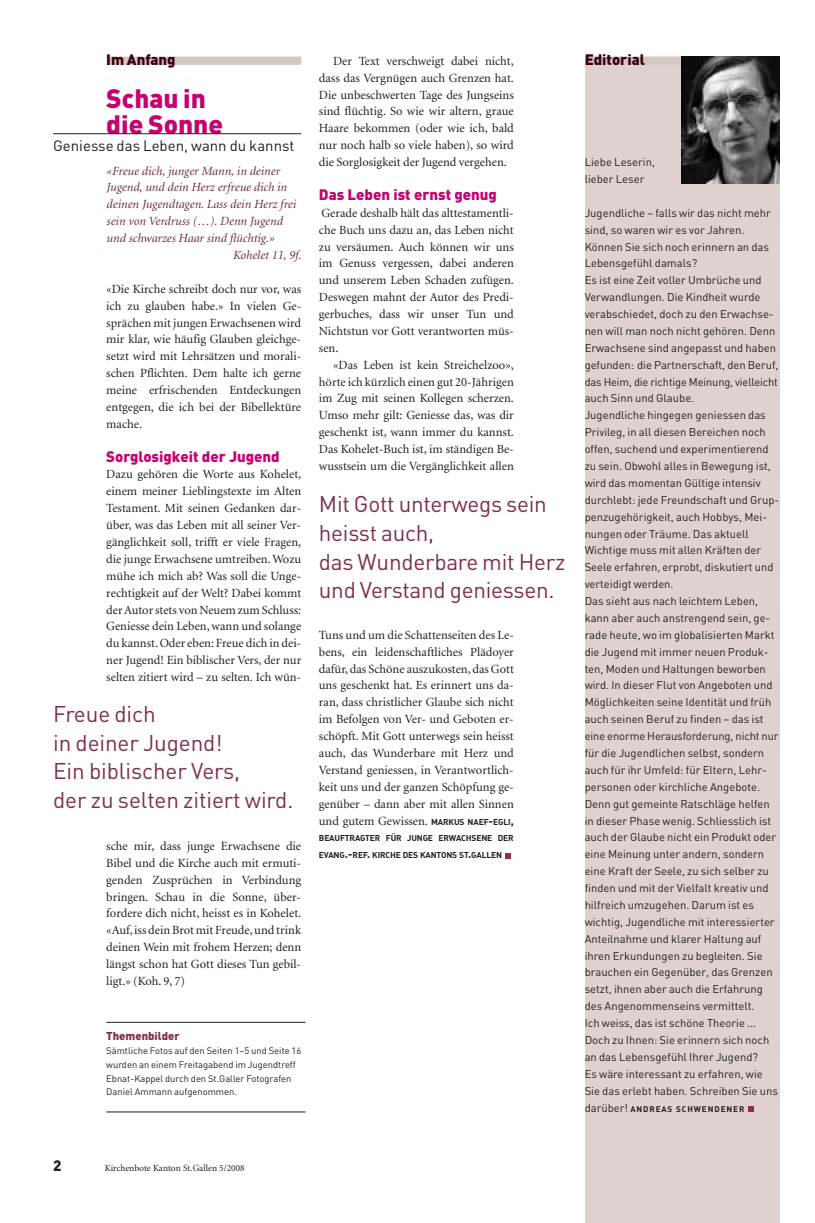
<style>
.page{position:relative;width:815px;height:1223px;background:#fff}
.page>*{position:absolute;margin:0;border:0;box-sizing:border-box;transform-origin:0 0}
.t1{font:900 26.25px/26.2px "DIN";color:#c60170}
.t2{font:22.5px/28.8px "DIN";letter-spacing:-.01em;color:#812e4d}
.t3{font:900 15px "DIN";color:#c60170}
.t4{font:15px "DIN";color:#231f20}
.t5{font:900 15px "DIN";color:#390014}
.t6{font:900 15px "DIN";color:#231f20}
.t7{font:12.5px/16.9px "Minion";color:#231f20;text-align:justify}
.t8{font:italic 12.5px "Minion";color:#6b2e40}
.t9{font:11.25px/16.9px "DIN";color:#231f20}
.t10{font:900 11.25px "DIN";color:#812e4d}
.t11{font:9.38px/13.8px "DIN";color:#231f20}
.t12{font:9.38px "Minion";color:#231f20}
.t13{font:8.5px/16.9px "DIN Bold Alternate";letter-spacing:-.015em;color:#231f20}
.t14{font:8.12px "DIN Bold Alternate";letter-spacing:.11em;color:#231f20}
.s1{font-family:"DIN Bold Alternate";font-size:8.5px}
.s2{font-family:"DIN Bold Alternate";font-size:11.25px}
.s3{font-size:11.25px}
.s4{font-family:"DIN";font-size:11.25px}
</style>
<div class="page">
<div style="left:585px;top:59px;width:195px;height:1163px;background:#dfd1cf"></div>
<svg style="left:749px;top:1106px;width:5px;height:5px"></svg>
<div style="left:107px;top:57px;width:194px;height:8px;background:#d5c5c3"></div>
<svg style="left:505px;top:853px;width:6px;height:5px"></svg>
<div style="left:585px;top:56px;width:195px;height:9px;background:#d5c5c3"></div>
<img style="left:682px;top:57px;width:98px;height:127px">
<hr style="left:106px;top:1022px;width:200px;height:1px;background:#231f20">
<hr style="left:106px;top:1111px;width:200px;height:1px;background:#231f20">
<hr style="left:53px;top:133px;width:248px;height:1px;background:#231f20">
<p class="t5" style="left:106px;top:51px;width:71px">Im Anfang</p>
<h1 class="t1" style="left:106px;top:85px;width:118px">Schau in die Sonne</h1>
<p class="t4" style="left:53px;top:137px;width:243px">Geniesse das Leben, wann du kannst</p>
<p class="t8" style="left:106px;top:166px;width:175px">«Freue dich, junger Mann, in deiner</p>
<p class="t8" style="left:106px;top:182px;width:182px">Jugend, und dein Herz erfreue dich in</p>
<p class="t8" style="left:106px;top:199px;width:191px">deinen Jugendtagen. Lass dein Herz frei</p>
<p class="t8" style="left:106px;top:216px;width:178px">sein von Verdruss (…). Denn Jugend</p>
<p class="t8" style="left:106px;top:233px;width:170px">und schwarzes Haar sind flüchtig.»</p>
<p class="t8" style="left:233px;top:250px;width:70px">Kohelet 11, 9f.</p>
<p class="t7" style="left:106px;top:281px;width:196px">«Die Kirche schreibt doch nur vor, was ich zu glauben habe.» In vielen Ge&shy;sprächen mit jungen Erwachsenen wird mir klar, wie häufig Glauben gleichge&shy;setzt wird mit Lehrsätzen und morali&shy;schen Pflichten. Dem halte ich gerne meine erfrischenden Entdeckungen entgegen, die ich bei der Bibellektüre mache.</p>
<p class="t3" style="left:106px;top:447px;width:175px">Sorglosigkeit der Jugend</p>
<p class="t7" style="left:106px;top:467px;width:196px">Dazu gehören die Worte aus Kohelet, einem meiner Lieblingstexte im Alten Testament. Mit seinen Gedanken dar&shy;über, was das Leben mit all seiner Ver&shy;gänglichkeit soll, trifft er viele Fragen, die junge Erwachsene umtreiben. Wozu mühe ich mich ab? Was soll die Unge&shy;rechtigkeit auf der Welt? Dabei kommt der Autor stets von Neuem zum Schluss:<br>Geniesse dein Leben, wann und solange du kannst. Oder eben: Freue dich in dei&shy;ner Jugend! Ein biblischer Vers, der nur selten zitiert wird – zu selten. Ich wün-</p>
<h2 class="t2" style="left:53px;top:699px;width:242px">Freue dich<br>in deiner Jugend!<br>Ein biblischer Vers,<br>der zu selten zitiert wird.</h2>
<p class="t7" style="left:106px;top:838px;width:196px">sche mir, dass junge Erwachsene die Bibel und die Kirche auch mit ermuti&shy;genden Zusprüchen in Verbindung bringen. Schau in die Sonne, über&shy;fordere dich nicht, heisst es in Kohelet. «Auf,iss dein Brot mit Freude, und trink deinen Wein mit frohem Herzen; denn längst schon hat Gott dieses Tun gebil&shy;ligt.» (Koh. 9, 7)</p>
<p class="t7" style="left:319px;top:53px;width:196px;text-indent:14px">Der Text verschweigt dabei nicht, dass das Vergnügen auch Grenzen hat.<br>Die unbeschwerten Tage des Jungseins sind flüchtig. So wie wir altern, graue Haare bekommen (oder wie ich, bald nur noch halb so viele haben), so wird die Sorglosigkeit der Jugend vergehen.</p>
<p class="t3" style="left:319px;top:186px;width:180px">Das Leben ist ernst genug</p>
<p class="t7" style="left:319px;top:205px;width:196px">Gerade deshalb hält das alttestamentli&shy;che Buch uns dazu an, das Leben nicht zu versäumen. Auch können wir uns im Genuss vergessen, dabei anderen und unserem Leben Schaden zufügen.<br>Deswegen mahnt der Autor des Predi&shy;gerbuches, dass wir unser Tun und Nichtstun vor Gott verantworten müs&shy;sen.</p>
<p class="t7" style="left:319px;top:357px;width:196px;text-indent:14px">«Das Leben ist kein Streichelzoo», hörte ich kürzlich einen gut 20-Jährigen im Zug mit seinen Kollegen scherzen.<br>Umso mehr gilt: Geniesse das, was dir geschenkt ist, wann immer du kannst.<br>Das Kohelet-Buch ist, im ständigen Be&shy;wusstsein um die Vergänglichkeit allen</p>
<h2 class="t2" style="left:319px;top:490px;width:248px">Mit Gott unterwegs sein heisst auch,<br>das Wunderbare mit Herz und Verstand geniessen.</h2>
<p class="t7" style="left:319px;top:627px;width:196px">Tuns und um die Schattenseiten des Le&shy;bens, ein leidenschaftliches Plädoyer dafür, das Schöne auszukosten, das Gott uns geschenkt hat. Es erinnert uns da&shy;ran, dass christlicher Glaube sich nicht im Befolgen von Ver- und Geboten er&shy;schöpft. Mit Gott unterwegs sein heisst auch, das Wunderbare mit Herz und Verstand geniessen, in Verantwortlich&shy;keit uns und der ganzen Schöpfung ge&shy;genüber – dann aber mit allen Sinnen und gutem Gewissen. <span class="s1">MARKUS NAEF</span><span class="s2">-</span><span class="s1">EGLI</span><span class="s2">,</span></p>
<p class="t13" style="left:319px;top:830px;width:196px">BEAUFTRAGTER FÜR JUNGE ERWACHSENE DER<br>EVANG<span class="s3">.-</span>REF<span class="s3">.</span> KIRCHE DES KANTONS ST<span class="s3">.</span>GALLEN</p>
<p class="t10" style="left:106px;top:1029px;width:75px">Themenbilder</p>
<p class="t11" style="left:106px;top:1043px;width:197px">Sämtliche Fotos auf den Seiten 1–5 und Seite 16 wurden an einem Freitagabend im Jugendtreff Ebnat-Kappel durch den St.Galler Fotografen Daniel Ammann aufgenommen.</p>
<p class="t6" style="left:53px;top:1156px;width:10px">2</p>
<p class="t12" style="left:105px;top:1164px;width:142px">Kirchenbote Kanton St.Gallen 5/2008</p>
<p class="t5" style="left:585px;top:51px;width:62px">Editorial</p>
<p class="t9" style="left:585px;top:154px;width:72px">Liebe Leserin, lieber Leser</p>
<p class="t9" style="left:585px;top:204px;width:196px">Jugendliche – falls wir das nicht mehr sind, so waren wir es vor Jahren.<br>Können Sie sich noch erinnern an das Lebensgefühl damals?<br>Es ist eine Zeit voller Umbrüche und Verwandlungen. Die Kindheit wurde verabschiedet, doch zu den Erwachse&shy;nen will man noch nicht gehören. Denn Erwachsene sind angepasst und haben gefunden: die Partnerschaft, den Beruf, das Heim, die richtige Meinung, vielleicht auch Sinn und Glaube.<br>Jugendliche hingegen geniessen das Privileg, in all diesen Bereichen noch offen, suchend und experimentierend zu sein. Obwohl alles in Bewegung ist, wird das momentan Gültige intensiv durchlebt: jede Freundschaft und Grup&shy;penzugehörigkeit, auch Hobbys, Mei&shy;nungen oder Träume. Das aktuell Wichtige muss mit allen Kräften der Seele erfahren, erprobt, diskutiert und verteidigt werden.<br>Das sieht aus nach leichtem Leben, kann aber auch anstrengend sein, ge&shy;rade heute, wo im globalisierten Markt die Jugend mit immer neuen Produk&shy;ten, Moden und Haltungen beworben wird. In dieser Flut von Angeboten und Möglichkeiten seine Identität und früh auch seinen Beruf zu finden – das ist eine enorme Herausforderung, nicht nur für die Jugendlichen selbst, sondern auch für ihr Umfeld: für Eltern, Lehr&shy;personen oder kirchliche Angebote.<br>Denn gut gemeinte Ratschläge helfen in dieser Phase wenig. Schliesslich ist auch der Glaube nicht ein Produkt oder eine Meinung unter andern, sondern eine Kraft der Seele, zu sich selber zu finden und mit der Vielfalt kreativ und hilfreich umzugehen. Darum ist es wichtig, Jugendliche mit interessierter Anteilnahme und klarer Haltung auf ihren Erkundungen zu begleiten. Sie brauchen ein Gegenüber, das Grenzen setzt, ihnen aber auch die Erfahrung des Angenommenseins vermittelt.<br>Ich weiss, das ist schöne Theorie ...<br>Doch zu Ihnen: Sie erinnern sich noch an das Lebensgefühl Ihrer Jugend?<br>Es wäre interessant zu erfahren, wie Sie das erlebt haben. Schreiben Sie uns</p>
<p class="t14" style="left:585px;top:1103px;width:161px"><span class="s4">darüber!</span> ANDREAS SCHWENDENER</p>
</div>
